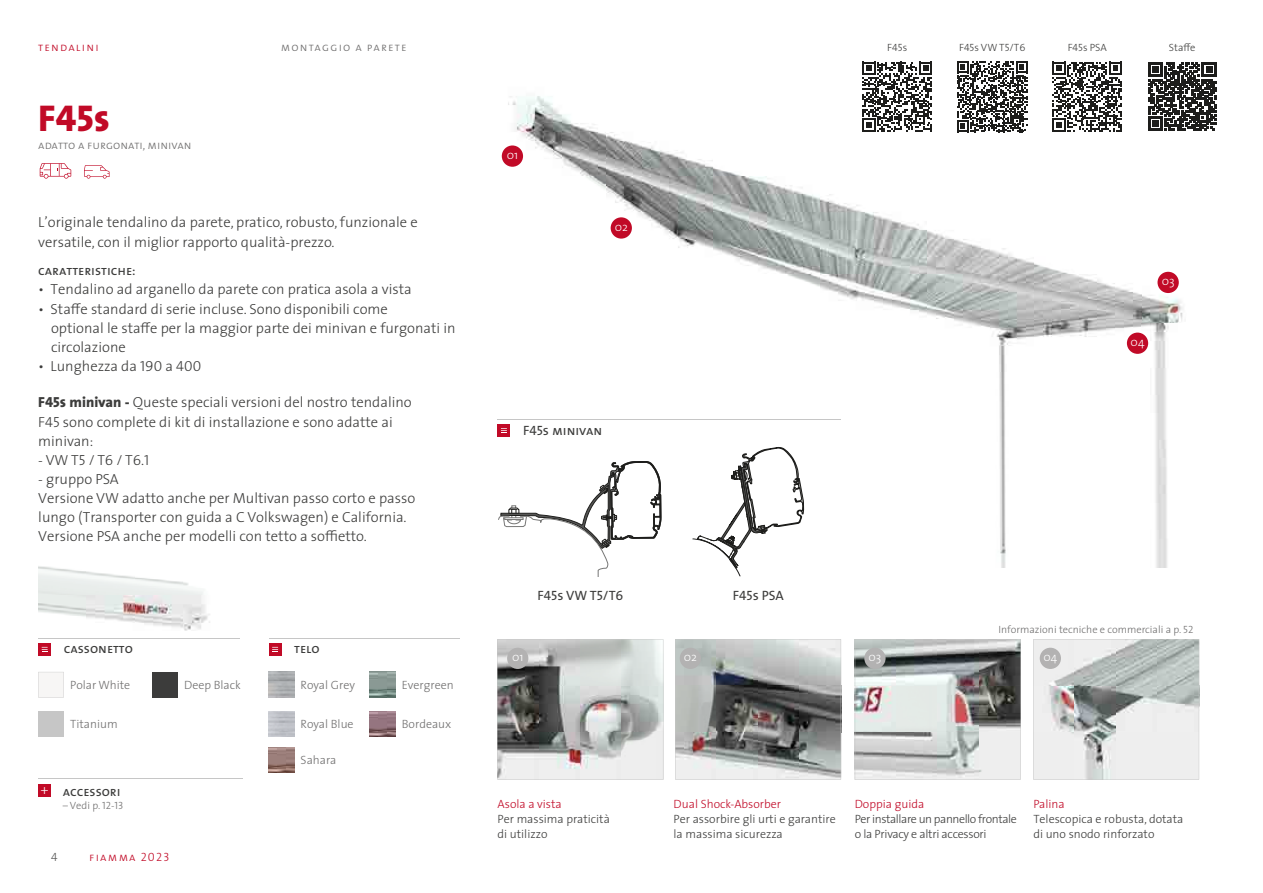
<style>
.page{position:relative;width:1263px;height:893px;background:#fff}
.page>*{position:absolute;margin:0;border:0;box-sizing:border-box;transform-origin:0 0}
.t1{font:37.5px "The Sans Extra Bold Caps";color:#c10a27}
.t2{font:300 14.7px/19.2px "The Sans";color:#3c3c3b}
.t3{font:13.5px "The Sans Regular Caps";color:#3c3c3b}
.t4{font:300 13.5px "The Sans";color:#fff}
.t5{font:300 12px/14.9px "The Sans";color:#3c3c3b}
.t6{font:300 12px "The Sans";color:#706f6f}
.t7{font:300 12px/14.9px "The Sans";letter-spacing:-.035em;color:#3c3c3b}
.t8{font:300 12px "The Sans";color:#c10a27}
.t9{font:12px "The Sans Light Caps";color:#706f6f}
.t10{font:12px "The Sans Light Caps";letter-spacing:.1em;color:#c10a27}
.t11{font:300 12px "The Sans";color:#fff}
.t12{font:12px "The Sans Light Caps";letter-spacing:.1em;color:#706f6f}
.t13{font:12px "The Sans Light Caps";color:#575756}
.t14{font:300 10.5px "The Sans";color:#706f6f}
.t15{font:300 10.5px "The Sans";color:#3c3c3b}
.t16{font:10.5px "The Sans Light Caps";color:#3c3c3b}
.s1{font-family:"The Sans Light Caps";font-weight:400}
.s2{font-family:"The Sans Extra Bold Caps";font-weight:400}
.s3{font-weight:800}
.s4{font-family:"The Sans";font-weight:300}
</style>
<div class="page">
<img style="left:1075px;top:779px;width:83px;height:1px">
<svg style="left:1033px;top:639px;width:166px;height:140px;background:#cfd2d1"></svg>
<img style="left:501px;top:96px;width:682px;height:472px">
<img style="left:38px;top:566px;width:172px;height:64px">
<img style="left:269px;top:747px;width:25px;height:26px">
<img style="left:370px;top:672px;width:25px;height:25px">
<img style="left:370px;top:711px;width:25px;height:26px">
<svg style="left:497px;top:639px;width:166px;height:140px;background:#b1b2b1"></svg>
<hr style="left:269px;top:638px;width:190px;height:1px;background:#c6c6c6">
<svg style="left:40px;top:163px;width:31px;height:16px"></svg>
<svg style="left:84px;top:165px;width:25px;height:14px"></svg>
<svg style="left:675px;top:639px;width:166px;height:140px;background:#989a99"></svg>
<svg style="left:855px;top:639px;width:165px;height:140px;background:#b4b5b4"></svg>
<div style="left:507px;top:648px;width:21px;height:21px;background:#b3b2b2;border-radius:50%"></div>
<div style="left:680px;top:648px;width:21px;height:21px;background:#b3b2b2;border-radius:50%"></div>
<div style="left:864px;top:648px;width:21px;height:21px;background:#b3b2b2;border-radius:50%"></div>
<div style="left:1040px;top:648px;width:21px;height:21px;background:#b3b2b2;border-radius:50%"></div>
<svg style="left:38px;top:672px;width:26px;height:25px"></svg>
<div style="left:38px;top:711px;width:26px;height:26px;background:#c6c6c6"></div>
<div style="left:152px;top:672px;width:26px;height:25px;background:#3c3c3b"></div>
<svg style="left:693px;top:444px;width:111px;height:132px"></svg>
<svg style="left:498px;top:453px;width:163px;height:123px"></svg>
<div style="left:269px;top:643px;width:12px;height:13px;background:#c10a27"></div>
<svg style="left:272px;top:647px;width:6px;height:5px"></svg>
<hr style="left:38px;top:638px;width:202px;height:1px;background:#c6c6c6">
<div style="left:38px;top:643px;width:13px;height:13px;background:#c10a27"></div>
<svg style="left:42px;top:647px;width:6px;height:5px"></svg>
<hr style="left:38px;top:778px;width:204px;height:1px;background:#c6c6c6">
<div style="left:38px;top:784px;width:13px;height:13px;background:#c10a27"></div>
<div style="left:502px;top:145px;width:21px;height:22px;background:#c10a27;border-radius:50%"></div>
<div style="left:611px;top:217px;width:21px;height:22px;background:#c10a27;border-radius:50%"></div>
<div style="left:1157px;top:272px;width:22px;height:21px;background:#c10a27;border-radius:50%"></div>
<div style="left:1127px;top:333px;width:21px;height:21px;background:#c10a27;border-radius:50%"></div>
<hr style="left:497px;top:419px;width:344px;height:1px;background:#c6c6c6">
<div style="left:497px;top:424px;width:13px;height:13px;background:#c10a27"></div>
<svg style="left:501px;top:428px;width:6px;height:5px"></svg>
<svg style="left:1052px;top:62px;width:70px;height:70px"></svg>
<svg style="left:957px;top:61px;width:71px;height:71px"></svg>
<svg style="left:862px;top:62px;width:70px;height:70px"></svg>
<svg style="left:1148px;top:63px;width:68px;height:68px"></svg>
<p class="t10" style="left:38px;top:40px;width:62px">tendalini</p>
<p class="t12" style="left:281px;top:40px;width:128px">montaggio a parete</p>
<h1 class="t1" style="left:38px;top:86px;width:73px">F45s</h1>
<p class="t9" style="left:38px;top:138px;width:155px">adatto a furgonati, minivan</p>
<p class="t2" style="left:38px;top:212px;width:381px">L’originale tendalino da parete, pratico, robusto, funzionale e versatile, con il miglior rapporto qualità-prezzo.</p>
<p class="t3" style="left:38px;top:263px;width:99px">caratteristiche:</p>
<p class="t2" style="left:38px;top:279px;width:375px">• Tendalino ad arganello da parete con pratica asola a vista</p>
<p class="t2" style="left:51px;top:299px;width:406px;text-indent:-13px">• Staffe standard di serie incluse. Sono disponibili come<br>optional le staffe per la maggior parte dei minivan e furgonati in circolazione</p>
<p class="t2" style="left:38px;top:356px;width:164px">• Lunghezza da <span class="s1">190</span> a <span class="s1">400</span></p>
<p class="t2" style="left:38px;top:392px;width:375px"><span class="s2">F45s</span> <span class="s3">minivan</span> <span class="s2">-</span> Queste speciali versioni del nostro tendalino<br><span class="s1">F45</span> sono complete di kit di installazione e sono adatte ai minivan:</p>
<p class="t2" style="left:38px;top:450px;width:113px">- VW T<span class="s1">5</span> / T<span class="s1">6</span> / T<span class="s1">6</span>.<span class="s1">1</span></p>
<p class="t2" style="left:38px;top:469px;width:378px">- gruppo PSA<br>Versione VW adatto anche per Multivan passo corto e passo lungo (Transporter con guida a C Volkswagen) e California.<br>Versione PSA anche per modelli con tetto a soffietto.</p>
<p class="t3" style="left:64px;top:641px;width:71px">cassonetto</p>
<p class="t6" style="left:70px;top:675px;width:62px">Polar White</p>
<p class="t6" style="left:70px;top:714px;width:49px">Titanium</p>
<p class="t6" style="left:184px;top:675px;width:58px">Deep Black</p>
<p class="t4" style="left:41px;top:778px;width:9px">+</p>
<p class="t3" style="left:63px;top:784px;width:59px">accessori</p>
<p class="t14" style="left:63px;top:796px;width:62px">– Vedi p. <span class="s1">12</span>-<span class="s1">13</span></p>
<p class="t13" style="left:51px;top:850px;width:8px">4</p>
<p class="t10" style="left:89px;top:850px;width:82px">fiamma 2023</p>
<p class="t3" style="left:294px;top:641px;width:27px">telo</p>
<p class="t6" style="left:301px;top:675px;width:56px">Royal Grey</p>
<p class="t6" style="left:301px;top:714px;width:55px">Royal Blue</p>
<p class="t6" style="left:301px;top:750px;width:37px">Sahara</p>
<p class="t6" style="left:402px;top:675px;width:53px">Evergreen</p>
<p class="t6" style="left:402px;top:714px;width:51px">Bordeaux</p>
<p class="t11" style="left:507px;top:145px;width:13px">01</p>
<p class="t11" style="left:615px;top:217px;width:15px">02</p>
<p class="t3" style="left:523px;top:423px;width:81px">F45s minivan</p>
<p class="t3" style="left:537px;top:588px;width:87px">F45s VW T5/T6</p>
<p class="t3" style="left:733px;top:588px;width:52px">F45s PSA</p>
<p class="t16" style="left:887px;top:42px;width:21px">F45<span class="s4">s</span></p>
<p class="t15" style="left:959px;top:39px;width:68px"><span class="s1">F45</span>s VW T<span class="s1">5</span>/T<span class="s1">6</span></p>
<p class="t15" style="left:1068px;top:39px;width:41px"><span class="s1">F45</span>s PSA</p>
<p class="t15" style="left:1169px;top:39px;width:28px">Staffe</p>
<p class="t11" style="left:1162px;top:271px;width:14px">03</p>
<p class="t11" style="left:1130px;top:332px;width:15px">04</p>
<p class="t14" style="left:998px;top:620px;width:196px">Informazioni tecniche e commerciali a p. <span class="s1">52</span></p>
<p class="t11" style="left:512px;top:647px;width:13px">01</p>
<p class="t11" style="left:684px;top:647px;width:15px">02</p>
<p class="t11" style="left:868px;top:647px;width:14px">03</p>
<p class="t11" style="left:1043px;top:647px;width:15px">04</p>
<p class="t8" style="left:497px;top:794px;width:66px">Asola a vista</p>
<p class="t5" style="left:497px;top:811px;width:114px">Per massima praticità di utilizzo</p>
<p class="t8" style="left:674px;top:794px;width:109px">Dual Shock-Absorber</p>
<p class="t5" style="left:674px;top:811px;width:164px">Per assorbire gli urti e garantire la massima sicurezza</p>
<p class="t8" style="left:855px;top:794px;width:71px">Doppia guida</p>
<p class="t7" style="left:855px;top:811px;width:164px">Per installare un pannello frontale o la Privacy e altri accessori</p>
<p class="t8" style="left:1033px;top:794px;width:33px">Palina</p>
<p class="t5" style="left:1033px;top:811px;width:152px">Telescopica e robusta, dotata di uno snodo rinforzato</p>
</div>
